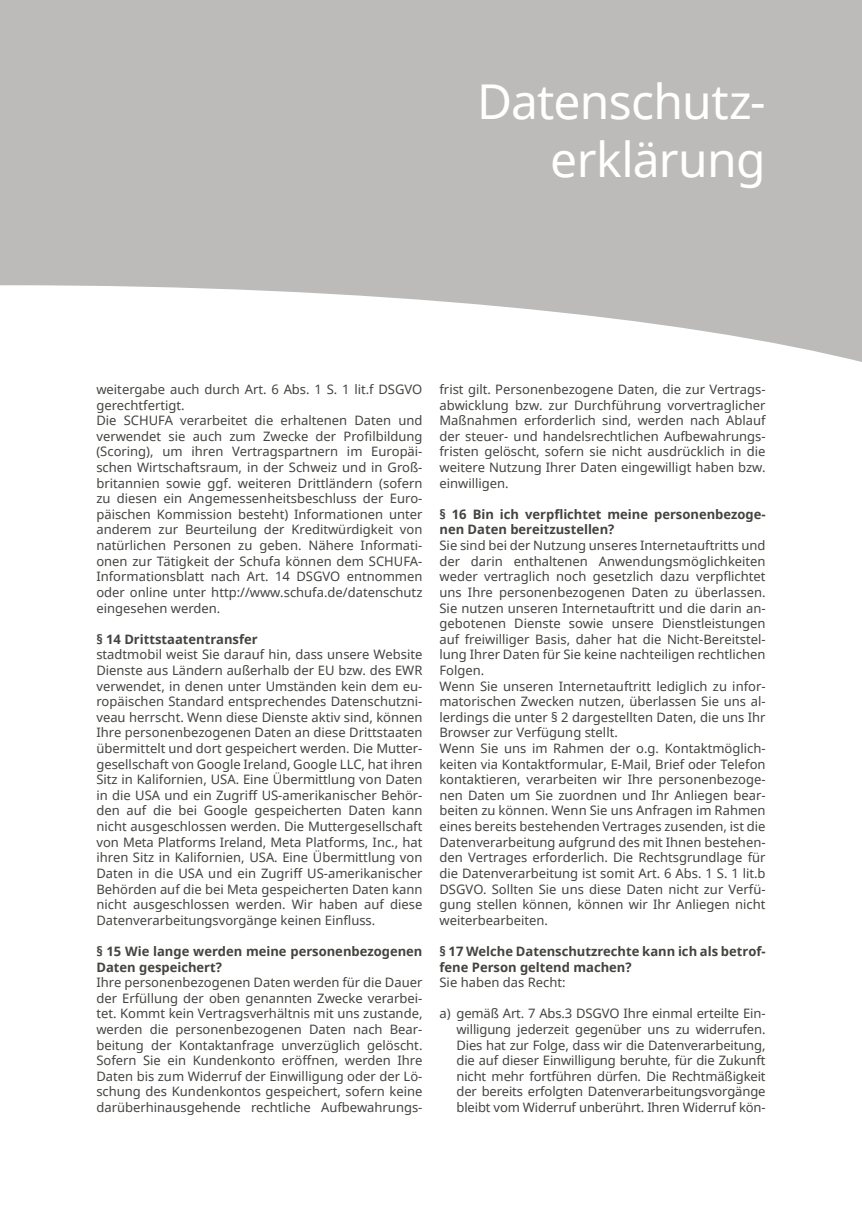
<style>
.page{position:relative;width:862px;height:1214px;background:#fff}
.page>*{position:absolute;margin:0;border:0;box-sizing:border-box;transform-origin:0 0}
.t1{font:48px/57.6px "Noto Sans";letter-spacing:-.015em;color:#fff;text-align:right}
.t2{font:13px/15.6px "Noto Sans";color:#444340;text-align:justify}
.t3{font:700 13px/15.6px "Noto Sans";color:#444340}
</style>
<div class="page">
<svg style="left:0;top:0;width:862px;height:362px;fill:#bdbbba"></svg>
<h1 class="t1" style="left:477px;top:72px;width:290px">Datenschutz&shy;erklärung</h1>
<p class="t2" style="left:96px;top:381px;width:328px;text-align:left">weitergabe auch durch Art. 6 Abs. 1 S. 1 lit.f DSGVO gerechtfertigt.<br>Die SCHUFA verarbeitet die erhaltenen Daten und verwendet sie auch zum Zwecke der Profilbildung (Scoring), um ihren Vertragspartnern im Europäi&shy;schen Wirtschaftsraum, in der Schweiz und in Groß&shy;britannien sowie ggf. weiteren Drittländern (sofern zu diesen ein Angemessenheitsbeschluss der Euro&shy;päischen Kommission besteht) Informationen unter anderem zur Beurteilung der Kreditwürdigkeit von natürlichen Personen zu geben. Nähere Informati&shy;onen zur Tätigkeit der Schufa können dem SCHUFA-Informationsblatt nach Art. 14 DSGVO entnommen oder online unter http://www.schufa.de/datenschutz eingesehen werden.</p>
<p class="t3" style="left:96px;top:630px;width:163px">§ 14 Drittstaatentransfer</p>
<p class="t2" style="left:96px;top:646px;width:328px">stadtmobil weist Sie darauf hin, dass unsere Website Dienste aus Ländern außerhalb der EU bzw. des EWR verwendet, in denen unter Umständen kein dem eu&shy;ropäischen Standard entsprechendes Datenschutzni&shy;veau herrscht. Wenn diese Dienste aktiv sind, können Ihre personenbezogenen Daten an diese Drittstaaten übermittelt und dort gespeichert werden. Die Mutter&shy;gesellschaft von Google Ireland, Google LLC, hat ihren Sitz in Kalifornien, USA. Eine Übermittlung von Daten in die USA und ein Zugriff US-amerikanischer Behör&shy;den auf die bei Google gespeicherten Daten kann nicht ausgeschlossen werden. Die Muttergesellschaft von Meta Platforms Ireland, Meta Platforms, Inc., hat ihren Sitz in Kalifornien, USA. Eine Übermittlung von Daten in die USA und ein Zugriff US-amerikanischer Behörden auf die bei Meta gespeicherten Daten kann nicht ausgeschlossen werden. Wir haben auf diese Datenverarbeitungsvorgänge keinen Einfluss.</p>
<p class="t3" style="left:96px;top:942px;width:327px">§ 15 Wie lange werden meine personenbezogenen<br>Daten gespeichert?</p>
<p class="t2" style="left:96px;top:974px;width:327px">Ihre personenbezogenen Daten werden für die Dauer der Erfüllung der oben genannten Zwecke verarbei&shy;tet. Kommt kein Vertragsverhältnis mit uns zustande, werden die personenbezogenen Daten nach Bear&shy;beitung der Kontaktanfrage unverzüglich gelöscht.<br>Sofern Sie ein Kundenkonto eröffnen, werden Ihre Daten bis zum Widerruf der Einwilligung oder der Lö&shy;schung des Kundenkontos gespeichert, sofern keine darüberhinausgehende rechtliche Aufbewahrungs-</p>
<p class="t2" style="left:439px;top:381px;width:327px">frist gilt. Personenbezogene Daten, die zur Vertrags&shy;abwicklung bzw. zur Durchführung vorvertraglicher Maßnahmen erforderlich sind, werden nach Ablauf der steuer- und handelsrechtlichen Aufbewahrungs&shy;fristen gelöscht, sofern sie nicht ausdrücklich in die weitere Nutzung Ihrer Daten eingewilligt haben bzw. einwilligen.</p>
<p class="t3" style="left:439px;top:506px;width:327px">§ 16 Bin ich verpflichtet meine personenbezoge&shy;nen Daten bereitzustellen?</p>
<p class="t2" style="left:439px;top:537px;width:328px;text-align:left">Sie sind bei der Nutzung unseres Internetauftritts und der darin enthaltenen Anwendungsmöglichkeiten weder vertraglich noch gesetzlich dazu verpflichtet uns Ihre personenbezogenen Daten zu überlassen.<br>Sie nutzen unseren Internetauftritt und die darin an&shy;gebotenen Dienste sowie unsere Dienstleistungen auf freiwilliger Basis, daher hat die Nicht-Bereitstel&shy;lung Ihrer Daten für Sie keine nachteiligen rechtlichen Folgen.<br>Wenn Sie unseren Internetauftritt lediglich zu infor&shy;matorischen Zwecken nutzen, überlassen Sie uns al&shy;lerdings die unter § 2 dargestellten Daten, die uns Ihr Browser zur Verfügung stellt.<br>Wenn Sie uns im Rahmen der o.g. Kontaktmöglich&shy;keiten via Kontaktformular, E-Mail, Brief oder Telefon kontaktieren, verarbeiten wir Ihre personenbezoge&shy;nen Daten um Sie zuordnen und Ihr Anliegen bear&shy;beiten zu können. Wenn Sie uns Anfragen im Rahmen eines bereits bestehenden Vertrages zusenden, ist die Datenverarbeitung aufgrund des mit Ihnen bestehen&shy;den Vertrages erforderlich. Die Rechtsgrundlage für die Datenverarbeitung ist somit Art. 6 Abs. 1 S. 1 lit.b DSGVO. Sollten Sie uns diese Daten nicht zur Verfü&shy;gung stellen können, können wir Ihr Anliegen nicht weiterbearbeiten.</p>
<p class="t3" style="left:439px;top:942px;width:327px">§ 17 Welche Datenschutzrechte kann ich als betrof&shy;fene Person geltend machen?</p>
<p class="t2" style="left:439px;top:974px;width:128px">Sie haben das Recht:</p>
<p class="t2" style="left:456px;top:1005px;width:310px;text-indent:-17px">a) gemäß Art. 7 Abs.3 DSGVO Ihre einmal erteilte Ein&shy;willigung jederzeit gegenüber uns zu widerrufen.<br>Dies hat zur Folge, dass wir die Datenverarbeitung, die auf dieser Einwilligung beruhte, für die Zukunft nicht mehr fortführen dürfen. Die Rechtmäßigkeit der bereits erfolgten Datenverarbeitungsvorgänge bleibt vom Widerruf unberührt. Ihren Widerruf kön-</p>
</div>
